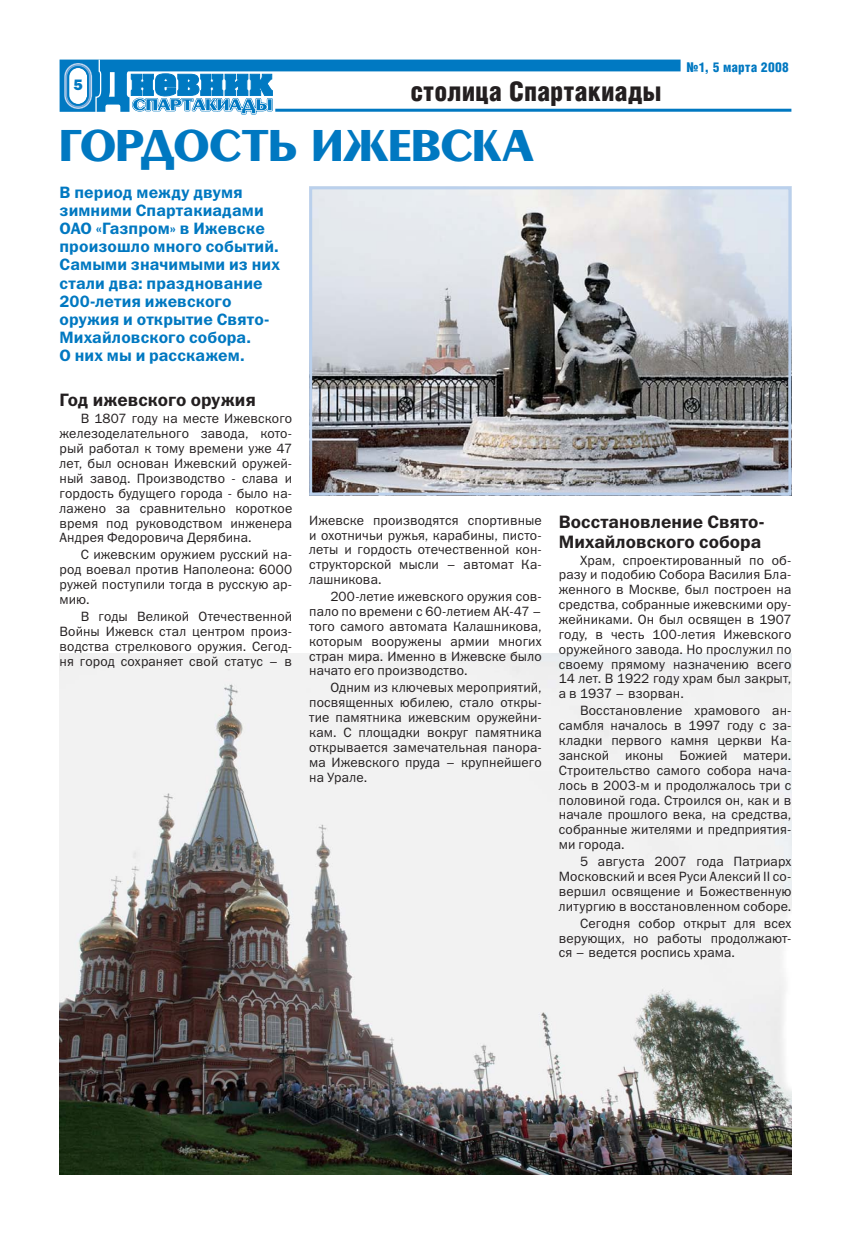
<style>
.page{position:relative;width:851px;height:1234px;background:#fff}
.page>*{position:absolute;margin:0;border:0;box-sizing:border-box;transform-origin:0 0}
.t1{font:700 46.5px "Penta";letter-spacing:-.015em;color:#0078c1}
.t2{font:900 27px "Helios Cond";letter-spacing:.005em;color:#231f20}
.t3{font:18px/19.8px "Franklin Gothic Demi C";letter-spacing:.005em;color:#231f20}
.t4{font:16.5px/18.1px "Franklin Gothic Demi C";letter-spacing:.005em;color:#0078c1}
.t5{font:15.15px "Franklin Gothic Heavy C";color:#0078c1}
.t6{font:13.5px/14.9px "Franklin Gothic Book C";letter-spacing:.01em;color:#231f20;text-align:justify}
.t7{font:900 13.5px "Helios Cond";letter-spacing:.02em;color:#0078c1}
</style>
<div class="page">
<svg style="left:60px;top:59px;width:620px;height:56px"></svg>
<hr style="left:275px;top:109px;width:516px;height:3px;background:#0078c1">
<img style="left:60px;top:653px;width:731px;height:521px">
<img style="left:313px;top:190px;width:474px;height:301px">
<div style="left:309px;top:186px;width:482px;height:309px;border:3px solid #bad0ec"></div>
<p class="t5" style="left:73px;top:79px;width:11px">5</p>
<h2 class="t2" style="left:410px;top:81px;width:253px">столица Спартакиады</h2>
<h1 class="t1" style="left:60px;top:128px;width:475px">ГОРДОСТЬ ИЖЕВСКА</h1>
<p class="t7" style="left:686px;top:62px;width:104px">№1, 5 марта 2008</p>
<p class="t4" style="left:60px;top:185px;width:222px">В период между двумя зимними Спартакиадами<br>ОАО «Газпром» в Ижевске произошло много событий.<br>Самыми значимыми из них стали два: празднование<br>200-летия ижевского оружия и открытие Свято-<br>Михайловского собора.<br>О них мы и расскажем.</p>
<h3 class="t3" style="left:60px;top:392px;width:198px">Год ижевского оружия</h3>
<p class="t6" style="left:60px;top:412px;width:234px;text-indent:21px">В 1807 году на месте Ижевского железоделательного завода, кото&shy;рый работал к тому времени уже 47 лет, был основан Ижевский оружей&shy;ный завод. Производство - слава и гордость будущего города - было на&shy;лажено за сравнительно короткое время под руководством инженера Андрея Федоровича Дерябина.</p>
<p class="t6" style="left:60px;top:548px;width:234px;text-indent:21px">С ижевским оружием русский на&shy;род воевал против Наполеона: 6000 ружей поступили тогда в русскую ар&shy;мию.</p>
<p class="t6" style="left:60px;top:610px;width:234px;text-indent:21px">В годы Великой Отечественной Войны Ижевск стал центром произ&shy;водства стрелкового оружия. Сегод&shy;ня город сохраняет свой статус – в</p>
<p class="t6" style="left:309px;top:514px;width:234px">Ижевске производятся спортивные и охотничьи ружья, карабины, писто&shy;леты и гордость отечественной кон&shy;структорской мысли – автомат Ка&shy;лашникова.</p>
<p class="t6" style="left:309px;top:590px;width:234px;text-indent:21px">200-летие ижевского оружия сов&shy;пало по времени с 60-летием АК-47 – того самого автомата Калашникова, которым вооружены армии многих стран мира. Именно в Ижевске было начато его производство.</p>
<p class="t6" style="left:309px;top:681px;width:234px;text-indent:21px">Одним из ключевых мероприятий, посвященных юбилею, стало откры&shy;тие памятника ижевским оружейни&shy;кам. С площадки вокруг памятника открывается замечательная панора&shy;ма Ижевского пруда – крупнейшего на Урале.</p>
<h3 class="t3" style="left:558px;top:513px;width:207px">Восстановление Свято-<br>Михайловского собора</h3>
<p class="t6" style="left:558px;top:554px;width:234px;text-indent:21px">Храм, спроектированный по об&shy;разу и подобию Собора Василия Бла&shy;женного в Москве, был построен на средства, собранные ижевскими ору&shy;жейниками. Он был освящен в 1907 году, в честь 100-летия Ижевского оружейного завода. Но прослужил по своему прямому назначению всего 14 лет. В 1922 году храм был закрыт, а в 1937 – взорван.</p>
<p class="t6" style="left:558px;top:704px;width:234px;text-indent:21px">Восстановление храмового ан&shy;самбля началось в 1997 году с за&shy;кладки первого камня церкви Ка&shy;занской иконы Божией матери.<br>Строительство самого собора нача&shy;лось в 2003-м и продолжалось три с половиной года. Строился он, как и в начале прошлого века, на средства, собранные жителями и предприятия&shy;ми города.</p>
<p class="t6" style="left:558px;top:855px;width:234px;text-indent:21px">5 августа 2007 года Патриарх Московский и всея Руси Алексий II со&shy;вершил освящение и Божественную литургию в восстановленном соборе.</p>
<p class="t6" style="left:558px;top:916px;width:234px;text-indent:21px">Сегодня собор открыт для всех верующих, но работы продолжают&shy;ся – ведется роспись храма.</p>
</div>
